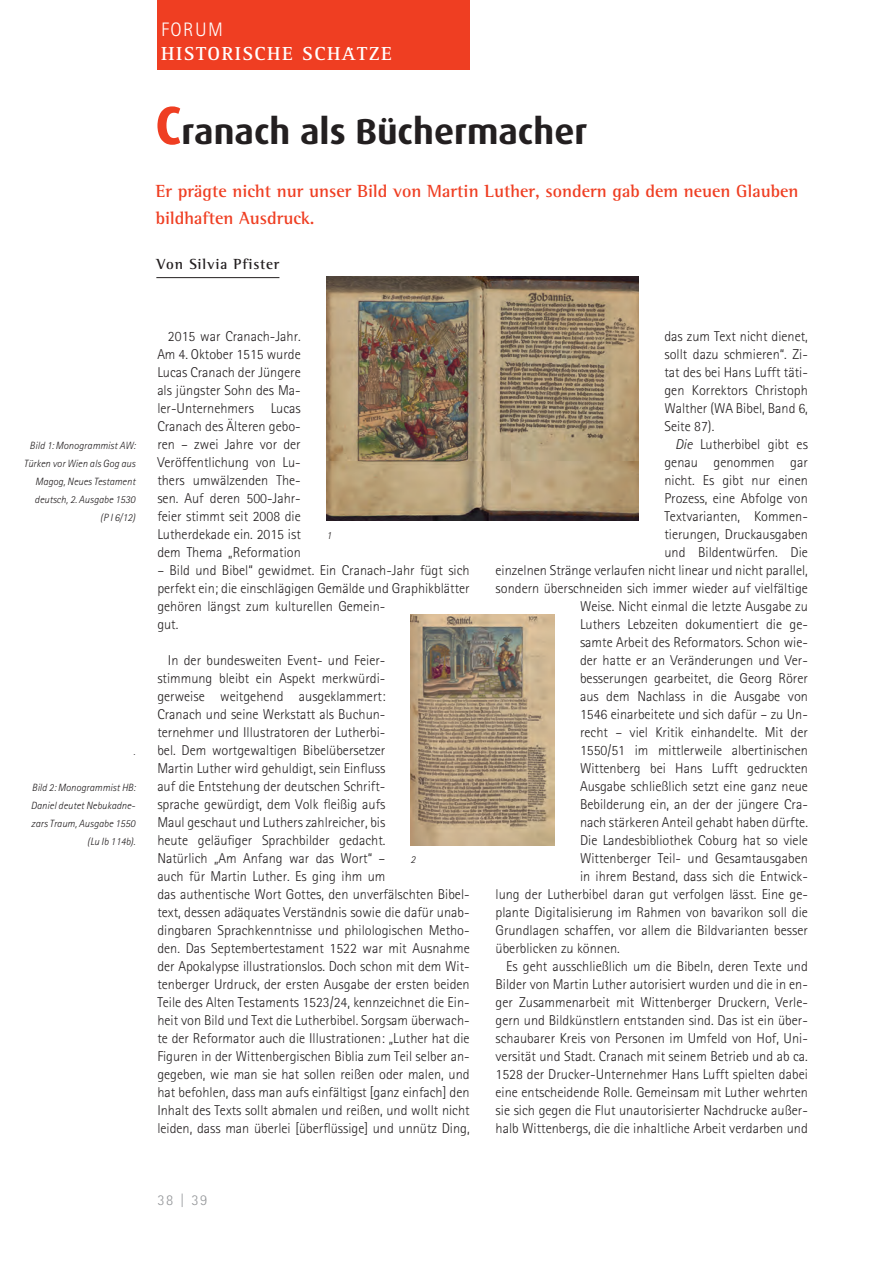
<style>
.page{position:relative;width:893px;height:1263px;background:#fff}
.page>*{position:absolute;margin:0;border:0;box-sizing:border-box;transform-origin:0 0}
.t1{font:700 36px "Dax Offc Pro";color:#231f20}
.t2{font:700 19.5px "Rotis Serif Std";letter-spacing:.075em;color:#fff}
.t3{font:300 19.5px "Rotis Sans Serif Std";letter-spacing:.075em;color:#fff}
.t4{font:700 18px/27px "Rotis Semi Serif Std";color:#ef3e22}
.t5{font:700 15px "Rotis Semi Serif Std";letter-spacing:.05em;color:#231f20}
.t6{font:300 15px "Rotis Sans Serif Std";color:#939598}
.t7{font:300 14.25px/18px "Rotis Sans Serif Std";color:#231f20;text-align:justify}
.t8{font:italic 300 10.5px/18px "Rotis Sans Serif Std";color:#231f20;text-align:right}
.s1{font-family:"Baskerville";font-weight:600}
.s2{font-size:54px;color:#ef3e22}
.s3{font-style:italic}
</style>
<div class="page">
<hr style="left:156px;top:277px;width:123px;height:1px;background:#231f20">
<div style="left:157px;top:0;width:313px;height:69px;background:#ef3e22"></div>
<img style="left:326px;top:277px;width:313px;height:244px">
<img style="left:411px;top:614px;width:143px;height:231px">
<h2 class="t3" style="left:161px;top:23px;width:63px">FORUM</h2>
<h2 class="t2" style="left:161px;top:47px;width:232px">HISTORISCHE SCHA<span class="s1">̈</span>TZE</h2>
<h2 class="t2" style="left:161px;top:47px;width:267px">B BLIOTHEK N IN BAYERN</h2>
<h1 class="t1" style="left:155px;top:108px;width:434px"><span class="s2">C</span>ranach als Büchermacher</h1>
<p class="t4" style="left:156px;top:179px;width:644px">Er prägte nicht nur unser Bild von Martin Luther, sondern gab dem neuen Glauben bildhaften Ausdruck.</p>
<p class="t5" style="left:156px;top:259px;width:125px">Von Silvia Pfister</p>
<p class="t8" style="left:24px;top:438px;width:113px">Bild 1: Monogrammist AW:<br>Türken vor Wien als Gog aus<br>Magog, Neues Testament deutsch, 2. Ausgabe 1530<br>(P I 6/12)</p>
<p class="t8" style="left:133px;top:744px;width:3px">.</p>
<p class="t8" style="left:31px;top:780px;width:106px">Bild 2: Monogrammist HB:<br>Daniel deutet Nebukadne&shy;zars Traum, Ausgabe 1550 (Lu Ib 114b).</p>
<p class="t7" style="left:157px;top:329px;width:145px;text-indent:11px">2015 war Cranach-Jahr.<br>Am 4. Oktober 1515 wurde Lucas Cranach der Jüngere als jüngster Sohn des Ma&shy;ler-Unternehmers Lucas Cranach des Älteren gebo&shy;ren – zwei Jahre vor der Veröffentlichung von Lu&shy;thers umwälzenden The&shy;sen. Auf deren 500-Jahr&shy;feier stimmt seit 2008 die Lutherdekade ein. 2015 ist dem Thema „Reformation</p>
<p class="t7" style="left:157px;top:563px;width:314px;text-align:left">– Bild und Bibel“ gewidmet. Ein Cranach-Jahr fügt sich perfekt ein; die einschlägigen Gemälde und Graphikblätter gehören längst zum kulturellen Gemein-<br>gut.</p>
<p class="t7" style="left:157px;top:653px;width:314px;text-align:left;text-indent:11px">In der bundesweiten Event- und Feier-<br>stimmung bleibt ein Aspekt merkwürdi-<br>gerweise weitgehend ausgeklammert:<br>Cranach und seine Werkstatt als Buchun-<br>ternehmer und Illustratoren der Lutherbi-<br>bel. Dem wortgewaltigen Bibelübersetzer<br>Martin Luther wird gehuldigt, sein Einfluss<br>auf die Entstehung der deutschen Schrift-<br>sprache gewürdigt, dem Volk fleißig aufs<br>Maul geschaut und Luthers zahlreicher, bis<br>heute geläufiger Sprachbilder gedacht.<br>Natürlich „Am Anfang war das Wort“ –<br>auch für Martin Luther. Es ging ihm um<br>das authentische Wort Gottes, den unverfälschten Bibel&shy;text, dessen adäquates Verständnis sowie die dafür unab&shy;dingbaren Sprachkenntnisse und philologischen Metho&shy;den. Das Septembertestament 1522 war mit Ausnahme der Apokalypse illustrationslos. Doch schon mit dem Wit&shy;tenberger Urdruck, der ersten Ausgabe der ersten beiden Teile des Alten Testaments 1523/24, kennzeichnet die Ein&shy;heit von Bild und Text die Lutherbibel. Sorgsam überwach&shy;te der Reformator auch die Illustrationen: „Luther hat die Figuren in der Wittenbergischen Biblia zum Teil selber an&shy;gegeben, wie man sie hat sollen reißen oder malen, und hat befohlen, dass man aufs einfältigst [ganz einfach] den Inhalt des Texts sollt abmalen und reißen, und wollt nicht leiden, dass man überlei [überflüssige] und unnütz Ding,</p>
<p class="t8" style="left:326px;top:528px;width:7px">1</p>
<p class="t8" style="left:410px;top:852px;width:7px">2</p>
<p class="t6" style="left:157px;top:1195px;width:52px">38 | 39</p>
<p class="t7" style="left:664px;top:329px;width:145px">das zum Text nicht dienet, sollt dazu schmieren“. Zi&shy;tat des bei Hans Lufft täti&shy;gen Korrektors Christoph Walther (WA Bibel, Band 6, Seite 87).</p>
<p class="t7" style="left:675px;top:437px;width:134px"><span class="s3">Die</span> Lutherbibel gibt es</p>
<p class="t7" style="left:664px;top:455px;width:145px">genau genommen gar</p>
<p class="t7" style="left:664px;top:473px;width:145px">nicht. Es gibt nur einen</p>
<p class="t7" style="left:664px;top:491px;width:145px">Prozess, eine Abfolge von</p>
<p class="t7" style="left:664px;top:509px;width:145px">Textvarianten, Kommen-</p>
<p class="t7" style="left:664px;top:527px;width:145px">tierungen, Druckausgaben</p>
<p class="t7" style="left:664px;top:544px;width:145px">und Bildentwürfen. Die</p>
<p class="t7" style="left:496px;top:562px;width:314px">einzelnen Stränge verlaufen nicht linear und nicht parallel,</p>
<p class="t7" style="left:496px;top:580px;width:314px">sondern überschneiden sich immer wieder auf vielfältige</p>
<p class="t7" style="left:580px;top:598px;width:229px">Weise. Nicht einmal die letzte Ausgabe zu</p>
<p class="t7" style="left:580px;top:616px;width:229px">Luthers Lebzeiten dokumentiert die ge-</p>
<p class="t7" style="left:580px;top:634px;width:229px">samte Arbeit des Reformators. Schon wie-</p>
<p class="t7" style="left:580px;top:652px;width:229px">der hatte er an Veränderungen und Ver-</p>
<p class="t7" style="left:580px;top:670px;width:229px">besserungen gearbeitet, die Georg Rörer</p>
<p class="t7" style="left:580px;top:688px;width:229px">aus dem Nachlass in die Ausgabe von</p>
<p class="t7" style="left:580px;top:706px;width:229px">1546 einarbeitete und sich dafür – zu Un-</p>
<p class="t7" style="left:580px;top:724px;width:229px">recht – viel Kritik einhandelte. Mit der</p>
<p class="t7" style="left:580px;top:742px;width:229px">1550/51 im mittlerweile albertinischen</p>
<p class="t7" style="left:580px;top:760px;width:229px">Wittenberg bei Hans Lufft gedruckten</p>
<p class="t7" style="left:580px;top:778px;width:229px">Ausgabe schließlich setzt eine ganz neue</p>
<p class="t7" style="left:580px;top:796px;width:229px">Bebilderung ein, an der der jüngere Cra-</p>
<p class="t7" style="left:580px;top:814px;width:229px">nach stärkeren Anteil gehabt haben dürfte.</p>
<p class="t7" style="left:580px;top:832px;width:229px">Die Landesbibliothek Coburg hat so viele</p>
<p class="t7" style="left:580px;top:850px;width:229px">Wittenberger Teil- und Gesamtausgaben</p>
<p class="t7" style="left:580px;top:868px;width:229px">in ihrem Bestand, dass sich die Entwick-</p>
<p class="t7" style="left:496px;top:886px;width:314px">lung der Lutherbibel daran gut verfolgen lässt. Eine ge-</p>
<p class="t7" style="left:496px;top:904px;width:314px">plante Digitalisierung im Rahmen von bavarikon soll die</p>
<p class="t7" style="left:496px;top:922px;width:314px">Grundlagen schaffen, vor allem die Bildvarianten besser</p>
<p class="t7" style="left:496px;top:940px;width:126px">überblicken zu können.</p>
<p class="t7" style="left:506px;top:958px;width:303px">Es geht ausschließlich um die Bibeln, deren Texte und</p>
<p class="t7" style="left:496px;top:976px;width:314px">Bilder von Martin Luther autorisiert wurden und die in en-</p>
<p class="t7" style="left:496px;top:994px;width:314px">ger Zusammenarbeit mit Wittenberger Druckern, Verle-</p>
<p class="t7" style="left:496px;top:1012px;width:314px">gern und Bildkünstlern entstanden sind. Das ist ein über-</p>
<p class="t7" style="left:496px;top:1030px;width:314px">schaubarer Kreis von Personen im Umfeld von Hof, Uni-</p>
<p class="t7" style="left:496px;top:1048px;width:314px">versität und Stadt. Cranach mit seinem Betrieb und ab ca.</p>
<p class="t7" style="left:496px;top:1066px;width:314px">1528 der Drucker-Unternehmer Hans Lufft spielten dabei</p>
<p class="t7" style="left:496px;top:1084px;width:314px">eine entscheidende Rolle. Gemeinsam mit Luther wehrten</p>
<p class="t7" style="left:496px;top:1102px;width:314px">sie sich gegen die Flut unautorisierter Nachdrucke außer-</p>
<p class="t7" style="left:496px;top:1120px;width:314px">halb Wittenbergs, die die inhaltliche Arbeit verdarben und</p>
</div>
